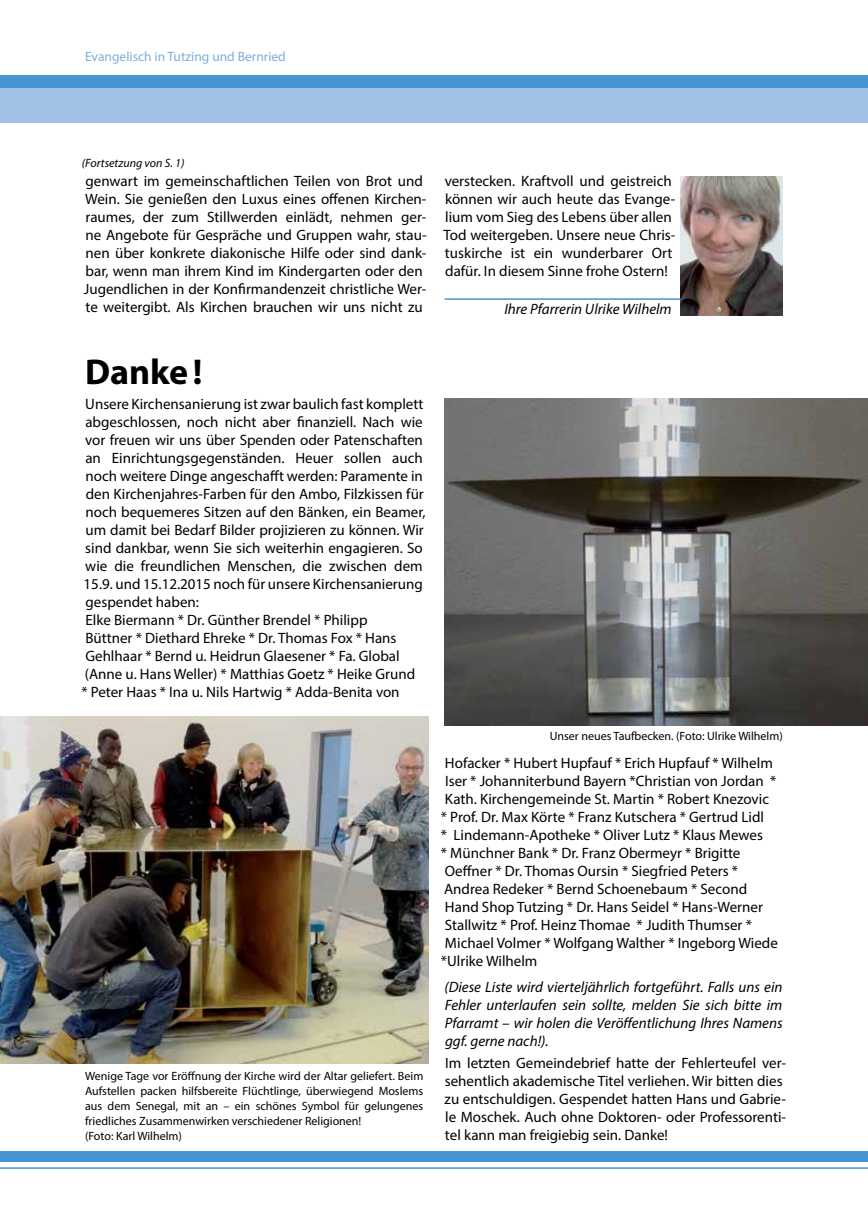
<style>
.page{position:relative;width:868px;height:1212px;background:#fff}
.page>*{position:absolute;margin:0;border:0;box-sizing:border-box;transform-origin:0 0}
.t1{font:700 36px "Myriad Pro";color:#000}
.t2{font:15px/18px "Myriad Pro";color:#000}
.t3{font:italic 15px/18px "Myriad Pro";color:#000;text-align:justify}
.t4{font:13.5px "Myriad Pro";color:#7eaedd}
.t5{font:12px/15px "Myriad Pro";color:#000}
.t6{font:italic 12px "Myriad Pro";color:#000}
</style>
<div class="page">
<div style="left:0;top:75px;width:867px;height:22px;background:#4495d1"></div>
<div style="left:0;top:88px;width:867px;height:34px;background:#a1c1e6"></div>
<div style="left:0;top:1152px;width:867px;height:10px;background:#4495d1"></div>
<hr style="left:0;top:1167px;width:867px;height:2px;background:#4495d1">
<img style="left:680px;top:176px;width:102px;height:140px">
<hr style="left:444px;top:298px;width:236px;height:2px;background:#4495d1">
<img style="left:0;top:716px;width:428px;height:347px">
<img style="left:444px;top:399px;width:423px;height:326px">
<p class="t4" style="left:85px;top:48px;width:202px">Evangelisch in Tutzing und Bernried</p>
<p class="t6" style="left:82px;top:155px;width:104px">(Fortsetzung von S. 1)</p>
<p class="t2" style="left:84px;top:172px;width:344px">genwart im gemeinschaftlichen Teilen von Brot und Wein. Sie genießen den Luxus eines offenen Kirchen&shy;raumes, der zum Stillwerden einlädt, nehmen ger&shy;ne Angebote für Gespräche und Gruppen wahr, stau&shy;nen über konkrete diakonische Hilfe oder sind dank&shy;bar, wenn man ihrem Kind im Kindergarten oder den Jugendlichen in der Konfirmandenzeit christliche Wer&shy;te weitergibt. Als Kirchen brauchen wir uns nicht zu</p>
<p class="t2" style="left:443px;top:172px;width:233px">verstecken. Kraftvoll und geistreich können wir auch heute das Evange&shy;lium vom Sieg des Lebens über allen Tod weitergeben. Unsere neue Chris&shy;tuskirche ist ein wunderbarer Ort dafür. In diesem Sinne frohe Ostern!</p>
<p class="t3" style="left:504px;top:300px;width:169px">Ihre Pfarrerin Ulrike Wilhelm</p>
<h1 class="t1" style="left:85px;top:348px;width:119px">Danke!</h1>
<p class="t2" style="left:81px;top:395px;width:346px">Unsere Kirchensanierung ist zwar baulich fast komplett abgeschlossen, noch nicht aber finanziell. Nach wie vor freuen wir uns über Spenden oder Patenschaften an Einrichtungsgegenständen. Heuer sollen auch noch weitere Dinge angeschafft werden: Paramente in den Kirchenjahres-Farben für den Ambo, Filzkissen für noch bequemeres Sitzen auf den Bänken, ein Beamer, um damit bei Bedarf Bilder projizieren zu können. Wir sind dankbar, wenn Sie sich weiterhin engagieren. So wie die freundlichen Menschen, die zwischen dem 15.9. und 15.12.2015 noch für unsere Kirchensanierung gespendet haben:<br>Elke Biermann * Dr. Günther Brendel * Philipp<br>Büttner * Diethard Ehreke * Dr. Thomas Fox * Hans Gehlhaar * Bernd u. Heidrun Glaesener * Fa. Global (Anne u. Hans Weller) * Matthias Goetz * Heike Grund<br>* Peter Haas * Ina u. Nils Hartwig * Adda-Benita von</p>
<p class="t5" style="left:85px;top:1068px;width:340px">Wenige Tage vor Eröffnung der Kirche wird der Altar geliefert. Beim Aufstellen packen hilfsbereite Flüchtlinge, überwiegend Moslems aus dem Senegal, mit an – ein schönes Symbol für gelungenes friedliches Zusammenwirken verschiedener Religionen!<br>(Foto: Karl Wilhelm)</p>
<p class="t5" style="left:549px;top:729px;width:235px">Unser neues Taufbecken. (Foto: Ulrike Wilhelm)</p>
<p class="t2" style="left:441px;top:753px;width:338px">Hofacker * Hubert Hupfauf * Erich Hupfauf * Wilhelm Iser * Johanniterbund Bayern *Christian von Jordan * Kath. Kirchengemeinde St. Martin * Robert Knezovic<br>* Prof. Dr. Max Körte * Franz Kutschera * Gertrud Lidl<br>* Lindemann-Apotheke * Oliver Lutz * Klaus Mewes<br>* Münchner Bank * Dr. Franz Obermeyr * Brigitte Oeffner * Dr. Thomas Oursin * Siegfried Peters * Andrea Redeker * Bernd Schoenebaum * Second Hand Shop Tutzing * Dr. Hans Seidel * Hans-Werner Stallwitz * Prof. Heinz Thomae * Judith Thumser * Michael Volmer * Wolfgang Walther * Ingeborg Wiede *Ulrike Wilhelm</p>
<p class="t3" style="left:444px;top:978px;width:340px">(Diese Liste wird vierteljährlich fortgeführt. Falls uns ein Fehler unterlaufen sein sollte, melden Sie sich bitte im Pfarramt – wir holen die Veröffentlichung Ihres Namens ggf. gerne nach!).</p>
<p class="t2" style="left:444px;top:1054px;width:343px">Im letzten Gemeindebrief hatte der Fehlerteufel ver&shy;sehentlich akademische Titel verliehen. Wir bitten dies zu entschuldigen. Gespendet hatten Hans und Gabrie&shy;le Moschek. Auch ohne Doktoren- oder Professorenti&shy;tel kann man freigiebig sein. Danke!</p>
</div>
